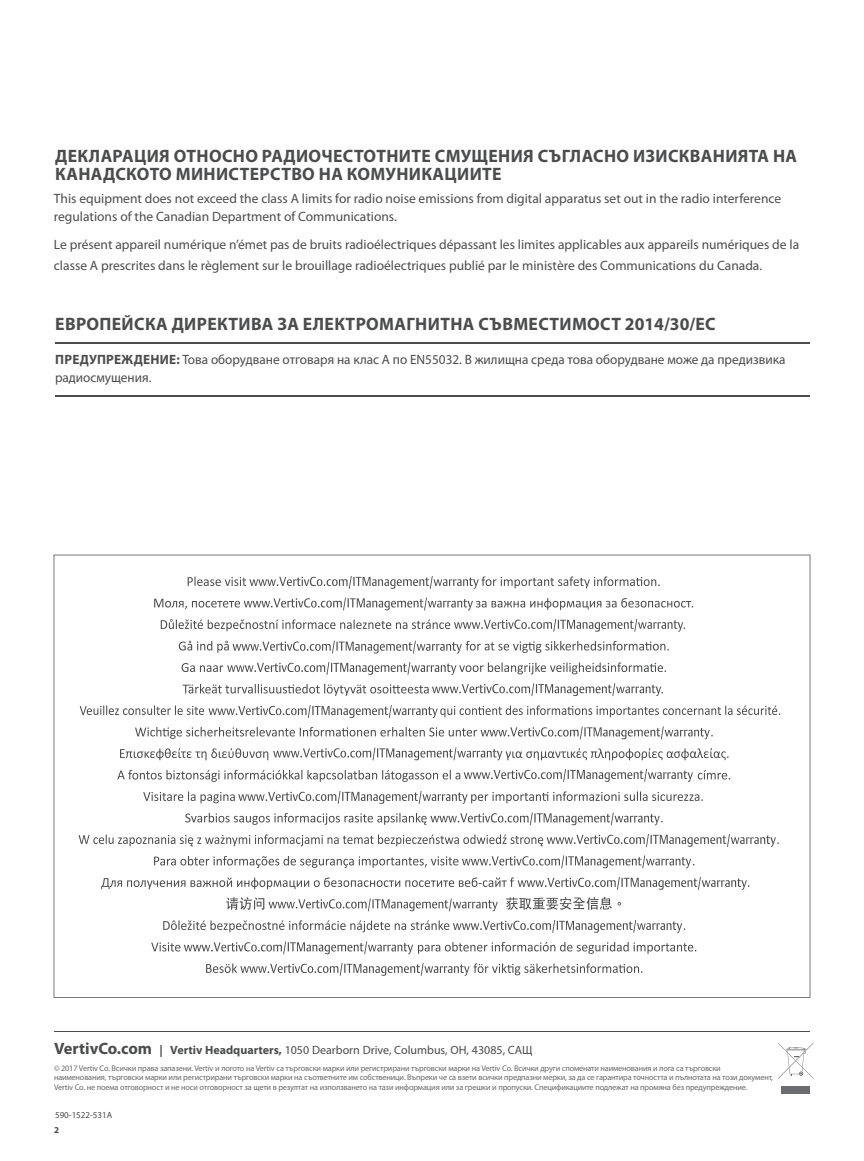
<style>
.page{position:relative;width:864px;height:1161px;background:#fff}
.page>*{position:absolute;margin:0;border:0;box-sizing:border-box;transform-origin:0 0}
.t1{font:700 18px/18px "Myriad Pro";letter-spacing:.02em;color:#4b4c4d}
.t2{font:13.5px/18px "Myriad Pro";color:#4b4c4d}
.t3{font:12px "Myriad Pro";color:#4b4c4d}
.t4{font:9px "Myriad Pro";color:#4b4c4d}
.t5{font:700 9px "Myriad Pro";color:#4b4c4d}
.t6{font:8.25px/9.8px "Myriad Pro";letter-spacing:-.02em;color:#69696c}
.s1{font-weight:700}
.s2{font-weight:700;font-size:16.5px}
</style>
<div class="page">
<svg style="left:54px;top:555px;width:756px;height:443px"></svg>
<svg style="left:188px;top:576px;width:472px;height:13px"></svg>
<svg style="left:154px;top:597px;width:539px;height:13px"></svg>
<svg style="left:161px;top:619px;width:524px;height:13px"></svg>
<svg style="left:179px;top:641px;width:490px;height:13px"></svg>
<svg style="left:182px;top:662px;width:484px;height:13px"></svg>
<svg style="left:183px;top:683px;width:480px;height:13px"></svg>
<svg style="left:80px;top:705px;width:700px;height:13px"></svg>
<svg style="left:135px;top:726px;width:578px;height:13px"></svg>
<svg style="left:120px;top:748px;width:609px;height:12px"></svg>
<svg style="left:117px;top:769px;width:613px;height:13px"></svg>
<svg style="left:143px;top:791px;width:560px;height:13px"></svg>
<svg style="left:185px;top:812px;width:478px;height:13px"></svg>
<svg style="left:79px;top:834px;width:700px;height:13px"></svg>
<svg style="left:154px;top:855px;width:540px;height:13px"></svg>
<svg style="left:101px;top:877px;width:648px;height:13px"></svg>
<svg style="left:226px;top:897px;width:395px;height:14px"></svg>
<svg style="left:163px;top:920px;width:522px;height:13px"></svg>
<svg style="left:151px;top:941px;width:545px;height:13px"></svg>
<svg style="left:206px;top:963px;width:436px;height:13px"></svg>
<div style="left:781px;top:1086px;width:29px;height:7px;background:#6c6d70"></div>
<svg style="left:778px;top:1043px;width:36px;height:36px"></svg>
<hr style="left:54px;top:1031px;width:756px;height:1px;background:#4b4c4d">
<hr style="left:55px;top:342px;width:755px;height:2px;background:#4b4c4d">
<hr style="left:55px;top:396px;width:755px;height:1px;background:#4b4c4d">
<h1 class="t1" style="left:55px;top:146px;width:743px">ДЕКЛАРАЦИЯ ОТНОСНО РАДИОЧЕСТОТНИТЕ СМУЩЕНИЯ СЪГЛАСНО ИЗИСКВАНИЯТА НА<br>КАНАДСКОТО МИНИСТЕРСТВО НА КОМУНИКАЦИИТЕ</h1>
<p class="t2" style="left:54px;top:190px;width:729px">This equipment does not exceed the class A limits for radio noise emissions from digital apparatus set out in the radio interference regulations of the Canadian Department of Communications.</p>
<p class="t2" style="left:54px;top:234px;width:747px;line-height:21.1px">Le présent appareil numérique n’émet pas de bruits radioélectriques dépassant les limites applicables aux appareils numériques de la classe A prescrites dans le règlement sur le brouillage radioélectriques publié par le ministère des Communications du Canada.</p>
<h1 class="t1" style="left:55px;top:314px;width:662px">ЕВРОПЕЙСКА ДИРЕКТИВА ЗА ЕЛЕКТРОМАГНИТНА СЪВМЕСТИМОСТ 2014/30/ЕС</h1>
<p class="t2" style="left:55px;top:350px;width:732px"><span class="s1">ПРЕДУПРЕЖДЕНИЕ:</span> Това оборудване отговаря на клас A по EN55032. В жилищна среда това оборудване може да предизвика радиосмущения.</p>
<p class="t3" style="left:54px;top:1043px;width:480px"><span class="s2">VertivCo.com</span> <span class="s1">| Vertiv Headquarters,</span> 1050 Dearborn Drive, Columbus, OH, 43085, САЩ</p>
<p class="t6" style="left:54px;top:1063px;width:721px">© 2017 Vertiv Co. Всички права запазени. Vertiv и логото на Vertiv са търговски марки или регистрирани търговски марки на Vertiv Co. Всички други споменати наименования и лога са търговски наименования, търговски марки или регистрирани търговски марки на съответните им собственици. Въпреки че са взети всички предпазни мерки, за да се гарантира точността и пълнотата на този документ,<br>Vertiv Co. не поема отговорност и не носи отговорност за щети в резултат на използването на тази информация или за грешки и пропуски. Спецификациите подлежат на промяна без предупреждение.</p>
<p class="t4" style="left:55px;top:1110px;width:59px">590-1522-531A</p>
<p class="t5" style="left:54px;top:1125px;width:6px">2</p>
</div>
